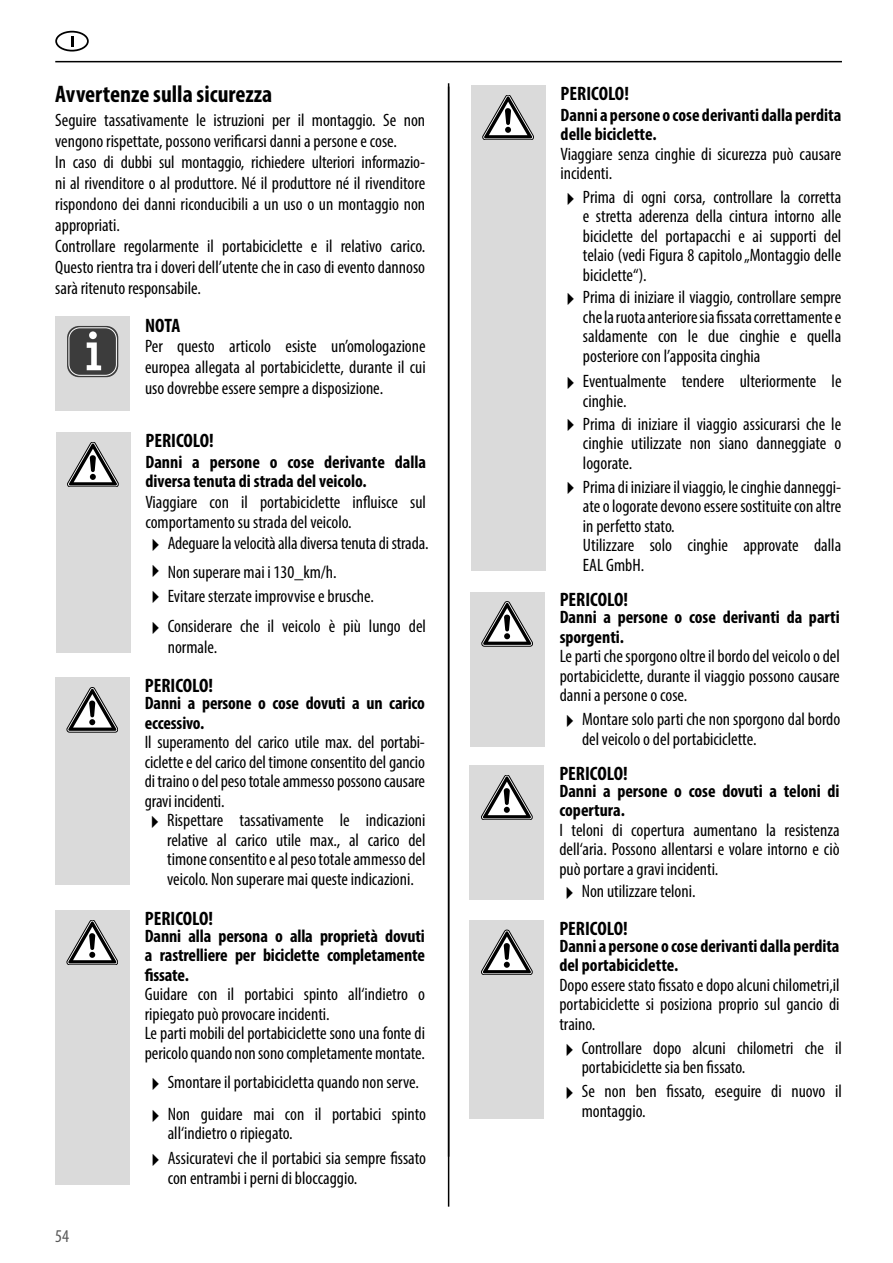
<style>
.page{position:relative;width:893px;height:1263px;background:#fff}
.page>*{position:absolute;margin:0;border:0;box-sizing:border-box;transform-origin:0 0}
.t1{font:700 condensed 24px "Myriad Pro";color:#000}
.t2{font:700 condensed 19.5px "Myriad Pro";color:#000}
.t3{font:condensed 18px/19.5px "Myriad Pro";color:#000;text-align:justify}
.t4{font:700 condensed 18px/19.5px "Myriad Pro";color:#000}
.t5{font:condensed 18px "Myriad Pro";color:#575757}
</style>
<div class="page">
<hr style="left:448px;top:87px;width:1px;height:1119px;background:#000">
<div style="left:470px;top:591px;width:75px;height:155px;background:#dadada"></div>
<div style="left:55px;top:677px;width:75px;height:208px;background:#dadada"></div>
<div style="left:56px;top:432px;width:74px;height:221px;background:#dadada"></div>
<div style="left:471px;top:85px;width:75px;height:485px;background:#dadada"></div>
<div style="left:55px;top:317px;width:75px;height:94px;background:#dadada"></div>
<hr style="left:448px;top:83px;width:1px;height:1074px;background:#000">
<svg style="left:482px;top:601px;width:51px;height:45px"></svg>
<svg style="left:67px;top:687px;width:51px;height:45px"></svg>
<svg style="left:67px;top:442px;width:51px;height:45px"></svg>
<svg style="left:483px;top:95px;width:51px;height:45px"></svg>
<div style="left:67px;top:326px;width:51px;height:51px;background:#3c3c3c;border-radius:12px"></div>
<div style="left:69px;top:328px;width:48px;height:48px;border:1px solid #fff;border-radius:11px"></div>
<svg style="left:87px;top:342px;width:14px;height:28px"></svg>
<div style="left:89px;top:331px;width:8px;height:8px;background:#fff;border-radius:50%"></div>
<div style="left:55px;top:910px;width:75px;height:275px;background:#dadada"></div>
<svg style="left:67px;top:920px;width:51px;height:45px"></svg>
<div style="left:470px;top:765px;width:74px;height:134px;background:#dadada"></div>
<svg style="left:481px;top:775px;width:51px;height:45px"></svg>
<div style="left:470px;top:920px;width:74px;height:199px;background:#dadada"></div>
<svg style="left:481px;top:930px;width:51px;height:45px"></svg>
<hr style="left:55px;top:61px;width:787px;height:1px;background:#000">
<div style="left:55px;top:31px;width:34px;height:21px;border:2px solid #000;border-radius:50%"></div>
<svg style="left:71px;top:36px;width:2px;height:10px"></svg>
<h1 class="t1" style="left:55px;top:79px;width:219px">Avvertenze sulla sicurezza</h1>
<p class="t3" style="left:55px;top:110px;width:371px;line-height:21px;text-align:left">Seguire tassativamente le istruzioni per il montaggio. Se non vengono rispettate, possono verificarsi danni a persone e cose.<br>In caso di dubbi sul montaggio, richiedere ulteriori informazio&shy;ni al rivenditore o al produttore. Né il produttore né il rivenditore rispondono dei danni riconducibili a un uso o un montaggio non appropriati.<br>Controllare regolarmente il portabiciclette e il relativo carico.<br>Questo rientra tra i doveri dell’utente che in caso di evento dannoso sarà ritenuto responsabile.</p>
<p class="t2" style="left:145px;top:313px;width:37px">NOTA</p>
<p class="t3" style="left:145px;top:335px;width:282px;line-height:21px">Per questo articolo esiste un’omologazione europea allegata al portabiciclette, durante il cui uso dovrebbe essere sempre a disposizione.</p>
<p class="t2" style="left:145px;top:429px;width:70px">PERICOLO!</p>
<p class="t4" style="left:145px;top:452px;width:282px">Danni a persone o cose derivante dalla diversa tenuta di strada del veicolo.</p>
<p class="t3" style="left:145px;top:492px;width:282px">Viaggiare con il portabiciclette influisce sul comportamento su strada del veicolo.</p>
<p class="t3" style="left:145px;top:533px;width:285px">✔ Adeguare la velocità alla diversa tenuta di strada.</p>
<p class="t3" style="left:145px;top:562px;width:193px">✔ Non superare mai i 130_km/h.</p>
<p class="t3" style="left:145px;top:586px;width:230px">✔ Evitare sterzate improvvise e brusche.</p>
<p class="t3" style="left:168px;top:637px;width:51px">normale.</p>
<p class="t3" style="left:145px;top:616px;width:282px">✔ Considerare che il veicolo è più lungo del</p>
<p class="t2" style="left:145px;top:673px;width:70px">PERICOLO!</p>
<p class="t4" style="left:145px;top:693px;width:282px">Danni a persone o cose dovuti a un carico eccessivo.</p>
<p class="t3" style="left:145px;top:732px;width:282px">Il superamento del carico utile max. del portabi&shy;ciclette e del carico del timone consentito del gancio di traino o del peso totale ammesso possono causare gravi incidenti.</p>
<p class="t3" style="left:145px;top:810px;width:282px">✔ Rispettare tassativamente le indicazioni</p>
<p class="t3" style="left:167px;top:830px;width:260px">relative al carico utile max., al carico del timone consentito e al peso totale ammesso del veicolo. Non superare mai queste indicazioni.</p>
<p class="t2" style="left:145px;top:906px;width:70px">PERICOLO!</p>
<p class="t4" style="left:145px;top:926px;width:282px;text-align:justify">Danni alla persona o alla proprietà dovuti a rastrelliere per biciclette completamente fissate.</p>
<p class="t3" style="left:145px;top:984px;width:282px;text-align:left">Guidare con il portabici spinto all‘indietro o ripiegato può provocare incidenti.<br>Le parti mobili del portabiciclette sono una fonte di pericolo quando non sono completamente montate.</p>
<p class="t3" style="left:145px;top:1072px;width:275px">✔ Smontare il portabicicletta quando non serve.</p>
<p class="t3" style="left:145px;top:1104px;width:282px">✔ Non guidare mai con il portabici spinto</p>
<p class="t3" style="left:168px;top:1123px;width:126px">all‘indietro o ripiegato.</p>
<p class="t3" style="left:145px;top:1148px;width:282px">✔ Assicuratevi che il portabici sia sempre fissato</p>
<p class="t5" style="left:55px;top:1225px;width:15px">54</p>
<p class="t3" style="left:168px;top:1168px;width:191px">con entrambi i perni di bloccaggio.</p>
<p class="t2" style="left:561px;top:81px;width:70px">PERICOLO!</p>
<p class="t4" style="left:561px;top:105px;width:282px">Danni a persone o cose derivanti dalla perdita delle biciclette.</p>
<p class="t3" style="left:561px;top:144px;width:282px">Viaggiare senza cinghie di sicurezza può causare incidenti.</p>
<p class="t3" style="left:583px;top:187px;width:260px">Prima di ogni corsa, controllare la corretta e stretta aderenza della cintura intorno alle biciclette del portapacchi e ai supporti del telaio (vedi Figura 8 capitolo „Montaggio delle biciclette“).</p>
<p class="t3" style="left:583px;top:287px;width:260px">Prima di iniziare il viaggio, controllare sempre che la ruota anteriore sia fissata correttamente e saldamente con le due cinghie e quella posteriore con l’apposita cinghia</p>
<p class="t3" style="left:583px;top:391px;width:45px">cinghie.</p>
<p class="t3" style="left:561px;top:371px;width:282px">✔ Eventualmente tendere ulteriormente le</p>
<p class="t3" style="left:561px;top:414px;width:282px">✔ Prima di iniziare il viaggio assicurarsi che le</p>
<p class="t3" style="left:583px;top:433px;width:260px">cinghie utilizzate non siano danneggiate o logorate.</p>
<p class="t3" style="left:583px;top:477px;width:260px;text-align:left">Prima di iniziare il viaggio, le cinghie danneggi&shy;ate o logorate devono essere sostituite con altre in perfetto stato.<br>Utilizzare solo cinghie approvate dalla EAL GmbH.</p>
<p class="t2" style="left:560px;top:587px;width:70px">PERICOLO!</p>
<p class="t4" style="left:560px;top:607px;width:282px">Danni a persone o cose derivanti da parti sporgenti.</p>
<p class="t3" style="left:560px;top:646px;width:282px">Le parti che sporgono oltre il bordo del veicolo o del portabiciclette, durante il viaggio possono causare danni a persone o cose.</p>
<p class="t3" style="left:560px;top:709px;width:282px">✔ Montare solo parti che non sporgono dal bordo</p>
<p class="t3" style="left:582px;top:729px;width:176px">del veicolo o del portabiciclette.</p>
<p class="t2" style="left:559px;top:761px;width:70px">PERICOLO!</p>
<p class="t4" style="left:559px;top:781px;width:282px">Danni a persone o cose dovuti a teloni di copertura.</p>
<p class="t3" style="left:559px;top:820px;width:282px">I teloni di copertura aumentano la resistenza dell‘aria. Possono allentarsi e volare intorno e ciò può portare a gravi incidenti.</p>
<p class="t3" style="left:559px;top:881px;width:138px">✔ Non utilizzare teloni.</p>
<p class="t2" style="left:559px;top:916px;width:70px">PERICOLO!</p>
<p class="t4" style="left:559px;top:936px;width:282px">Danni a persone o cose derivanti dalla perdita del portabiciclette.</p>
<p class="t3" style="left:559px;top:975px;width:282px">Dopo essere stato fissato e dopo alcuni chilometri,il portabiciclette si posiziona proprio sul gancio di traino.</p>
<p class="t3" style="left:582px;top:1057px;width:165px">portabiciclette sia ben fissato.</p>
<p class="t3" style="left:559px;top:1038px;width:284px">✔ Controllare dopo alcuni chilometri che il</p>
<p class="t3" style="left:559px;top:1081px;width:284px">✔ Se non ben fissato, eseguire di nuovo il</p>
<p class="t3" style="left:582px;top:1101px;width:65px">montaggio.</p>
</div>
